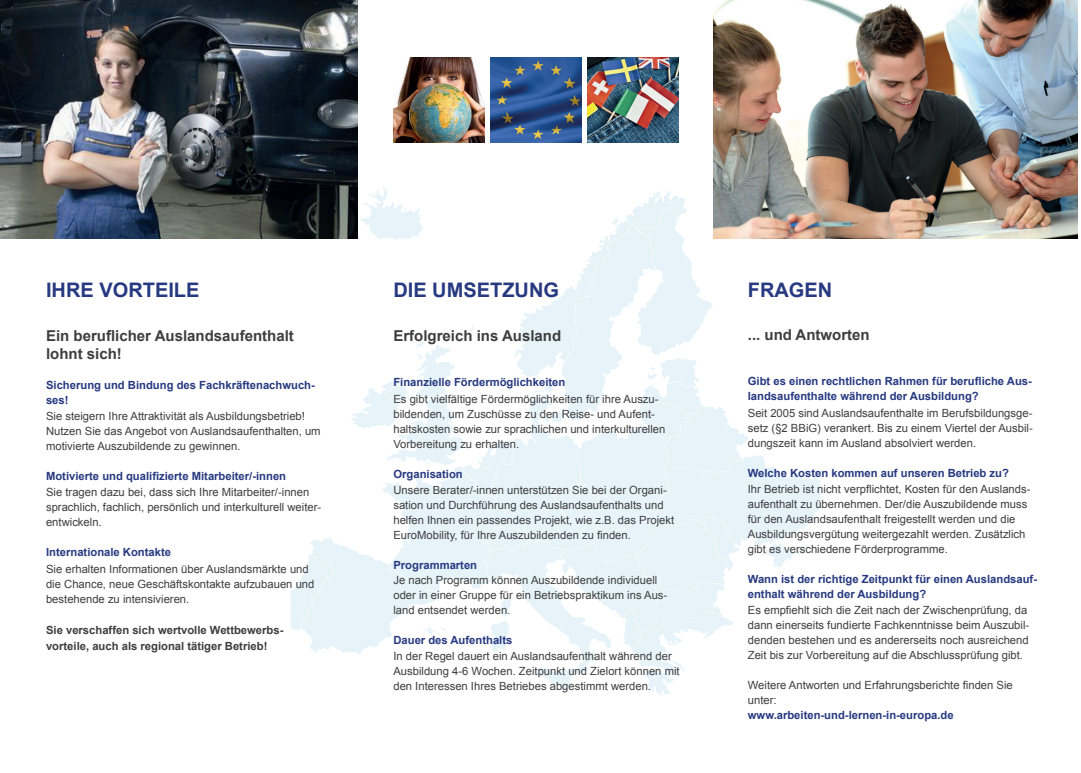
<style>
.page{position:relative;width:1081px;height:773px;background:#fff}
.page>*{position:absolute;margin:0;border:0;box-sizing:border-box;transform-origin:0 0}
.t1{font:700 20px "Arial";color:#273a81}
.t2{font:700 15px/17.5px "Arial";color:#3e3e3f}
.t3{font:11.25px/15px "Arial";color:#3e3e3f}
.t4{font:700 11.25px/15px "Arial";color:#273a81}
.t5{font:700 11.25px/16.2px "Arial";color:#3e3e3f}
</style>
<div class="page">
<svg style="left:291px;top:188px;width:529px;height:507px"></svg>
<img style="left:0;top:1px;width:358px;height:237px">
<img style="left:713px;top:0;width:364px;height:239px">
<img style="left:393px;top:58px;width:92px;height:85px">
<img style="left:490px;top:58px;width:92px;height:85px">
<img style="left:587px;top:58px;width:92px;height:85px">
<h1 class="t1" style="left:46px;top:276px;width:155px">IHRE VORTEILE</h1>
<h1 class="t1" style="left:393px;top:276px;width:167px">DIE UMSETZUNG</h1>
<h1 class="t1" style="left:748px;top:276px;width:86px">FRAGEN</h1>
<h2 class="t2" style="left:46px;top:327px;width:249px">Ein beruflicher Auslandsaufenthalt lohnt sich!</h2>
<p class="t4" style="left:46px;top:377px;width:270px">Sicherung und Bindung des Fachkräftenachwuch&shy;ses!</p>
<p class="t3" style="left:46px;top:408px;width:276px">Sie steigern Ihre Attraktivität als Ausbildungsbetrieb!<br>Nutzen Sie das Angebot von Auslandsaufenthalten, um motivierte Auszubildende zu gewinnen.</p>
<p class="t4" style="left:46px;top:469px;width:242px">Motivierte und qualifizierte Mitarbeiter/-innen</p>
<p class="t3" style="left:46px;top:485px;width:277px">Sie tragen dazu bei, dass sich Ihre Mitarbeiter/-innen sprachlich, fachlich, persönlich und interkulturell weiter&shy;entwickeln.</p>
<p class="t4" style="left:46px;top:545px;width:127px">Internationale Kontakte</p>
<p class="t3" style="left:46px;top:561px;width:270px">Sie erhalten Informationen über Auslandsmärkte und die Chance, neue Geschäftskontakte aufzubauen und bestehende zu intensivieren.</p>
<p class="t5" style="left:46px;top:622px;width:239px">Sie verschaffen sich wertvolle Wettbewerbs&shy;vorteile, auch als regional tätiger Betrieb!</p>
<h2 class="t2" style="left:748px;top:327px;width:123px">... und Antworten</h2>
<p class="t4" style="left:748px;top:374px;width:286px">Gibt es einen rechtlichen Rahmen für berufliche Aus&shy;landsaufenthalte während der Ausbildung?</p>
<p class="t3" style="left:748px;top:405px;width:286px;text-align:justify">Seit 2005 sind Auslandsaufenthalte im Berufsbildungsge&shy;setz (§2 BBiG) verankert. Bis zu einem Viertel der Ausbil&shy;dungszeit kann im Ausland absolviert werden.</p>
<p class="t4" style="left:748px;top:465px;width:263px">Welche Kosten kommen auf unseren Betrieb zu?</p>
<p class="t3" style="left:748px;top:481px;width:284px">Ihr Betrieb ist nicht verpflichtet, Kosten für den Auslands&shy;aufenthalt zu übernehmen. Der/die Auszubildende muss für den Auslandsaufenthalt freigestellt werden und die Ausbildungsvergütung weitergezahlt werden. Zusätzlich gibt es verschiedene Förderprogramme.</p>
<p class="t4" style="left:748px;top:572px;width:291px">Wann ist der richtige Zeitpunkt für einen Auslandsauf&shy;enthalt während der Ausbildung?</p>
<p class="t3" style="left:748px;top:603px;width:283px">Es empfiehlt sich die Zeit nach der Zwischenprüfung, da dann einerseits fundierte Fachkenntnisse beim Auszubil&shy;denden bestehen und es andererseits noch ausreichend Zeit bis zur Vorbereitung auf die Abschlussprüfung gibt.</p>
<p class="t3" style="left:748px;top:678px;width:266px">Weitere Antworten und Erfahrungsberichte finden Sie unter:</p>
<p class="t4" style="left:748px;top:708px;width:207px">www.arbeiten-und-lernen-in-europa.de</p>
<h2 class="t2" style="left:393px;top:327px;width:169px">Erfolgreich ins Ausland</h2>
<p class="t4" style="left:393px;top:375px;width:173px">Finanzielle Fördermöglichkeiten</p>
<p class="t3" style="left:393px;top:391px;width:273px">Es gibt vielfältige Fördermöglichkeiten für ihre Auszu&shy;bildenden, um Zuschüsse zu den Reise- und Aufent&shy;haltskosten sowie zur sprachlichen und interkulturellen Vorbereitung zu erhalten.</p>
<p class="t4" style="left:393px;top:466px;width:71px">Organisation</p>
<p class="t3" style="left:393px;top:482px;width:282px">Unsere Berater/-innen unterstützen Sie bei der Organi&shy;sation und Durchführung des Auslandsaufenthalts und helfen Ihnen ein passendes Projekt, wie z.B. das Projekt EuroMobility, für Ihre Auszubildenden zu finden.</p>
<p class="t4" style="left:393px;top:557px;width:85px">Programmarten</p>
<p class="t3" style="left:393px;top:572px;width:275px">Je nach Programm können Auszubildende individuell oder in einer Gruppe für ein Betriebspraktikum ins Aus&shy;land entsendet werden.</p>
<p class="t4" style="left:393px;top:632px;width:120px">Dauer des Aufenthalts</p>
<p class="t3" style="left:393px;top:648px;width:288px">In der Regel dauert ein Auslandsaufenthalt während der<br>Ausbildung 4-6 Wochen. Zeitpunkt und Zielort können mit den Interessen Ihres Betriebes abgestimmt werden.</p>
</div>
